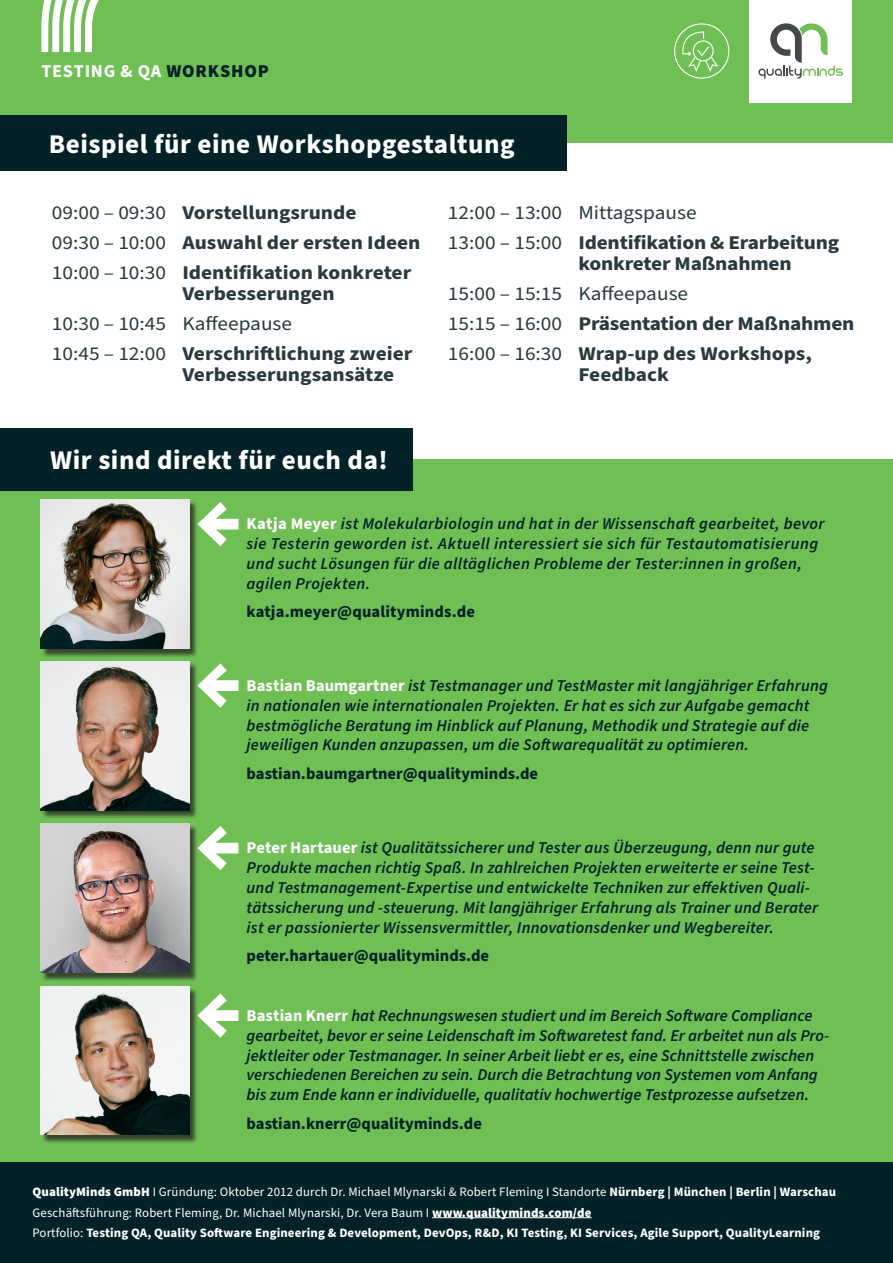
<style>
.page{position:relative;width:893px;height:1263px;background:#fff}
.page>*{position:absolute;margin:0;border:0;box-sizing:border-box;transform-origin:0 0}
.t1{font:700 27px "Source Sans Pro";letter-spacing:.02em;color:#fff}
.t2{font:19.5px/30.2px "Source Sans Pro";color:#2a3a3f;scale:1.09 1}
.t3{font:700 19.5px/30.2px "Source Sans Pro";color:#2a3a3f;scale:1.09 1}
.t4{font:700 18.15px "Source Sans Pro";letter-spacing:.04em;color:#fff}
.t5{font:italic 600 16.5px/19.8px "Source Sans Pro";letter-spacing:.01em;color:#032227}
.t6{font:700 16.5px "Source Sans Pro";color:#032227}
.t7{font:12.9px/20.2px "Source Sans Pro";letter-spacing:.01em;color:#fff}
.s1{font-weight:900;color:#032227}
.s2{font-weight:400}
.s3{font-weight:700}
.s4{font-weight:700;font-style:normal;color:#fff}
.s5{font-weight:900}
</style>
<div class="page">
<div style="left:0;top:0;width:893px;height:142px;background:#6fbf54"></div>
<div style="left:0;top:459px;width:893px;height:703px;background:#6fbf54"></div>
<div style="left:0;top:116px;width:567px;height:55px;background:#032227"></div>
<div style="left:0;top:1162px;width:893px;height:101px;background:#032227"></div>
<hr style="left:432px;top:1217px;width:160px;height:1px;background:#fff">
<div style="left:0;top:428px;width:412px;height:62px;background:#032227"></div>
<div style="left:42px;top:825px;width:156px;height:156px;background:#231f20;opacity:.75"></div>
<img style="left:40px;top:824px;width:149px;height:148px">
<div style="left:42px;top:501px;width:156px;height:157px;background:#231f20;opacity:.75"></div>
<img style="left:40px;top:500px;width:149px;height:149px">
<div style="left:42px;top:662px;width:156px;height:157px;background:#231f20;opacity:.75"></div>
<img style="left:40px;top:661px;width:149px;height:149px">
<div style="left:42px;top:987px;width:156px;height:157px;background:#231f20;opacity:.75"></div>
<img style="left:40px;top:986px;width:149px;height:149px">
<svg style="left:41px;top:0;width:58px;height:52px"></svg>
<svg style="left:674px;top:23px;width:55px;height:56px"></svg>
<div style="left:750px;top:0;width:102px;height:102px;background:#fff"></div>
<svg style="left:758px;top:23px;width:85px;height:56px"></svg>
<svg style="left:197px;top:826px;width:41px;height:44px"></svg>
<svg style="left:197px;top:663px;width:41px;height:45px"></svg>
<svg style="left:197px;top:502px;width:41px;height:44px"></svg>
<svg style="left:197px;top:993px;width:41px;height:45px"></svg>
<p class="t4" style="left:41px;top:58px;width:229px">TESTING &amp; QA <span class="s1">WORKSHOP</span></p>
<h1 class="t1" style="left:49px;top:126px;width:467px">Beispiel für eine Workshopgestaltung</h1>
<p class="t3" style="left:52px;top:198px;width:340px"><span class="s2">09:00 – 09:30</span> Vorstellungsrunde<br><span class="s2">09:30 – 10:00</span> Auswahl der ersten Ideen<br><span class="s2">10:00 – 10:30</span> Identifikation konkreter</p>
<p class="t3" style="left:182px;top:279px;width:141px">Verbesserungen</p>
<p class="t2" style="left:52px;top:309px;width:332px">10:30 – 10:45 Kaffeepause<br>10:45 – 12:00 <span class="s3">Verschriftlichung zweier</span></p>
<p class="t3" style="left:182px;top:360px;width:196px">Verbesserungsansätze</p>
<h1 class="t1" style="left:50px;top:441px;width:339px">Wir sind direkt für euch da!</h1>
<p class="t2" style="left:448px;top:198px;width:361px">12:00 – 13:00 Mittagspause<br>13:00 – 15:00 <span class="s3">Identifikation &amp; Erarbeitung</span></p>
<p class="t3" style="left:578px;top:249px;width:197px">konkreter Maßnahmen</p>
<p class="t2" style="left:448px;top:279px;width:375px">15:00 – 15:15 Kaffeepause<br>15:15 – 16:00 <span class="s3">Präsentation der Maßnahmen<br></span>16:00 – 16:30 <span class="s3">Wrap-up des Workshops,</span></p>
<p class="t3" style="left:578px;top:360px;width:84px">Feedback</p>
<p class="t5" style="left:247px;top:515px;width:579px"><span class="s4">Katja Meyer</span> ist Molekularbiologin und hat in der Wissenschaft gearbeitet, bevor sie Testerin geworden ist. Aktuell interessiert sie sich für Testautomatisierung und sucht Lösungen für die alltäglichen Probleme der Tester:innen in großen, agilen Projekten.</p>
<p class="t6" style="left:247px;top:601px;width:230px">katja.meyer@qualityminds.de</p>
<p class="t5" style="left:247px;top:676px;width:583px"><span class="s4">Bastian Baumgartner</span> ist Testmanager und TestMaster mit langjähriger Erfahrung in nationalen wie internationalen Projekten. Er hat es sich zur Aufgabe gemacht bestmögliche Beratung im Hinblick auf Planung, Methodik und Strategie auf die jeweiligen Kunden anzupassen, um die Softwarequalität zu optimieren.</p>
<p class="t6" style="left:247px;top:762px;width:293px">bastian.baumgartner@qualityminds.de</p>
<p class="t5" style="left:247px;top:838px;width:573px"><span class="s4">Peter Hartauer</span> ist Qualitätssicherer und Tester aus Überzeugung, denn nur gute Produkte machen richtig Spaß. In zahlreichen Projekten erweiterte er seine Test&shy;und Testmanagement-Expertise und entwickelte Techniken zur effektiven Quali&shy;tätssicherung und -steuerung. Mit langjähriger Erfahrung als Trainer und Berater ist er passionierter Wissensvermittler, Innovationsdenker und Wegbereiter.</p>
<p class="t6" style="left:247px;top:944px;width:244px">peter.hartauer@qualityminds.de</p>
<p class="t5" style="left:247px;top:1006px;width:584px"><span class="s4">Bastian Knerr</span> hat Rechnungswesen studiert und im Bereich Software Compliance gearbeitet, bevor er seine Leidenschaft im Softwaretest fand. Er arbeitet nun als Pro&shy;jektleiter oder Testmanager. In seiner Arbeit liebt er es, eine Schnittstelle zwischen verschiedenen Bereichen zu sein. Durch die Betrachtung von Systemen vom Anfang bis zum Ende kann er individuelle, qualitativ hochwertige Testprozesse aufsetzen.</p>
<p class="t6" style="left:247px;top:1112px;width:237px">bastian.knerr@qualityminds.de</p>
<p class="t7" style="left:33px;top:1182px;width:805px"><span class="s5">QualityMinds GmbH</span> I Gründung: Oktober 2012 durch Dr. Michael Mlynarski &amp; Robert Fleming I Standorte <span class="s3">Nürnberg | München | Berlin | Warschau<br></span>Geschäftsführung: Robert Fleming, Dr. Michael Mlynarski, Dr. Vera Baum I <span class="s5">www.qualityminds.com/de<br></span>Portfolio: <span class="s3">Testing QA, Quality Software Engineering &amp; Development, DevOps, R&amp;D, KI Testing, KI Services, Agile Support, QualityLearning</span></p>
</div>
